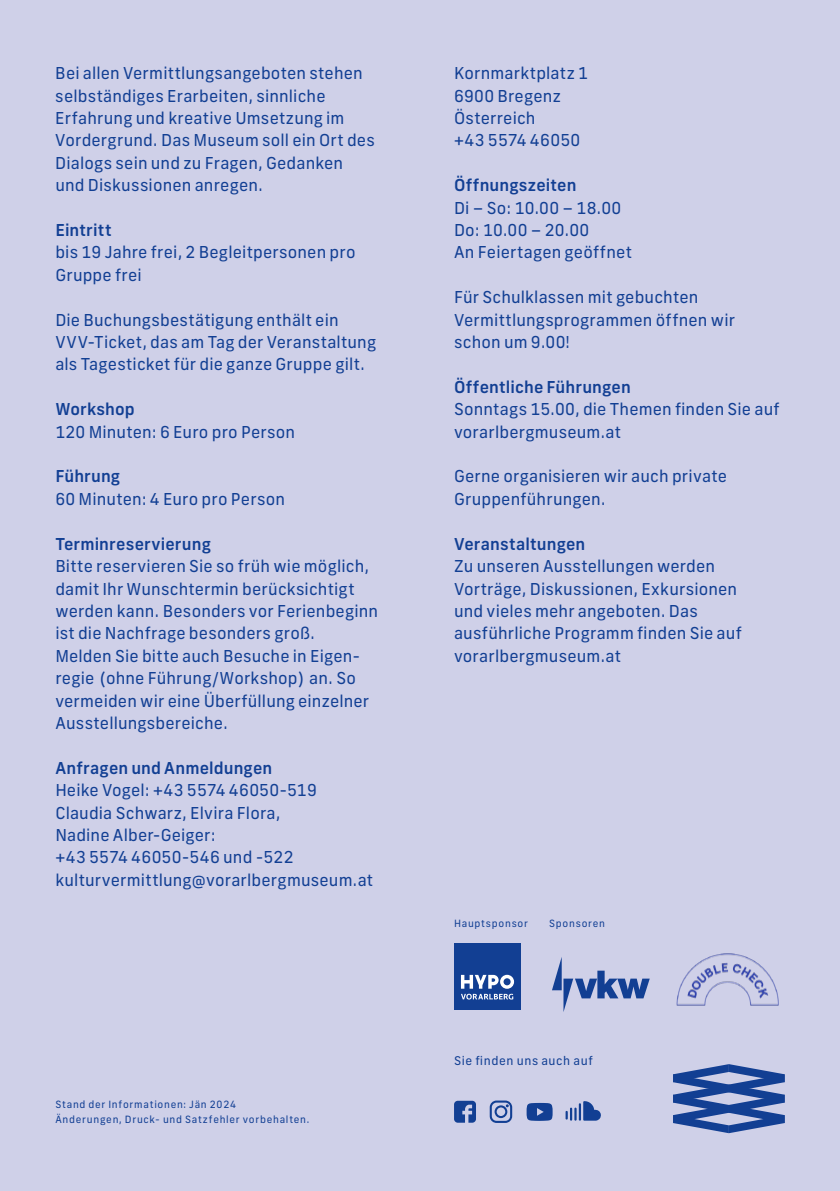
<style>
.page{position:relative;width:840px;height:1191px;background:#fff}
.page>*{position:absolute;margin:0;border:0;box-sizing:border-box;transform-origin:0 0}
.t1{font:16.4px/22.4px "New Frank";letter-spacing:.01em;color:#123f93}
.t2{font:500 16.4px "New Frank";letter-spacing:.005em;color:#123f93}
.t3{font:12px "New Frank";letter-spacing:.05em;color:#123f93}
.t4{font:10px/15px "New Frank";letter-spacing:.07em;color:#123f93}
</style>
<div class="page">
<div style="left:0;top:0;width:839px;height:1191px;background:#cfd0e8"></div>
<svg style="left:454px;top:1100px;width:21px;height:22px"></svg>
<svg style="left:526px;top:1102px;width:26px;height:19px"></svg>
<svg style="left:565px;top:1101px;width:35px;height:20px"></svg>
<svg style="left:489px;top:1100px;width:23px;height:23px"></svg>
<div style="left:454px;top:943px;width:66px;height:66px;background:#123f93"></div>
<svg style="left:461px;top:974px;width:53px;height:25px"></svg>
<img style="left:676px;top:953px;width:103px;height:53px">
<svg style="left:673px;top:1064px;width:111px;height:69px"></svg>
<svg style="left:552px;top:957px;width:97px;height:55px"></svg>
<p class="t1" style="left:55px;top:62px;width:321px">Bei allen Vermittlungsangeboten stehen selbständiges Erarbeiten, sinnliche Erfahrung und kreative Umsetzung im Vordergrund. Das Museum soll ein Ort des Dialogs sein und zu Fragen, Gedanken und Diskussionen anregen.</p>
<p class="t2" style="left:55px;top:220px;width:58px">Eintritt</p>
<p class="t1" style="left:55px;top:241px;width:301px">bis 19 Jahre frei, 2 Begleitpersonen pro<br>Gruppe frei</p>
<p class="t1" style="left:55px;top:308px;width:322px">Die Buchungsbestätigung enthält ein<br>VVV-Ticket, das am Tag der Veranstaltung als Tagesticket für die ganze Gruppe gilt.</p>
<p class="t2" style="left:55px;top:399px;width:81px">Workshop</p>
<p class="t1" style="left:55px;top:420px;width:241px">120 Minuten: 6 Euro pro Person</p>
<p class="t2" style="left:55px;top:466px;width:66px">Führung</p>
<p class="t1" style="left:55px;top:488px;width:231px">60 Minuten: 4 Euro pro Person</p>
<p class="t2" style="left:55px;top:533px;width:157px">Terminreservierung</p>
<p class="t1" style="left:55px;top:555px;width:324px">Bitte reservieren Sie so früh wie möglich, damit Ihr Wunschtermin berücksichtigt werden kann. Besonders vor Ferienbeginn ist die Nachfrage besonders groß.<br>Melden Sie bitte auch Besuche in Eigen&shy;regie (ohne Führung/Workshop) an. So vermeiden wir eine Überfüllung einzelner Ausstellungsbereiche.</p>
<p class="t2" style="left:55px;top:757px;width:218px">Anfragen und Anmeldungen</p>
<p class="t1" style="left:55px;top:779px;width:319px">Heike Vogel: +43 5574 46050-519<br>Claudia Schwarz, Elvira Flora,<br>Nadine Alber-Geiger:<br>+43 5574 46050-546 und -522 kulturvermittlung@vorarlbergmuseum.at</p>
<p class="t4" style="left:55px;top:1096px;width:255px">Stand der Informationen: Jän 2024<br>Änderungen, Druck- und Satzfehler vorbehalten.</p>
<p class="t1" style="left:454px;top:62px;width:135px">Kornmarktplatz 1<br>6900 Bregenz<br>Österreich<br>+43 5574 46050</p>
<p class="t2" style="left:454px;top:175px;width:124px">Öffnungszeiten</p>
<p class="t1" style="left:454px;top:196px;width:179px">Di – So: 10.00 – 18.00<br>Do: 10.00 – 20.00<br>An Feiertagen geöffnet</p>
<p class="t1" style="left:454px;top:286px;width:282px">Für Schulklassen mit gebuchten<br>Vermittlungsprogrammen öffnen wir schon um 9.00!</p>
<p class="t2" style="left:454px;top:376px;width:178px">Öffentliche Führungen</p>
<p class="t1" style="left:454px;top:398px;width:327px">Sonntags 15.00, die Themen finden Sie auf vorarlbergmuseum.at</p>
<p class="t1" style="left:454px;top:465px;width:274px">Gerne organisieren wir auch private<br>Gruppenführungen.</p>
<p class="t2" style="left:454px;top:533px;width:133px">Veranstaltungen</p>
<p class="t1" style="left:454px;top:555px;width:289px">Zu unseren Ausstellungen werden<br>Vorträge, Diskussionen, Exkursionen und vieles mehr angeboten. Das ausführliche Programm finden Sie auf vorarlbergmuseum.at</p>
<p class="t4" style="left:454px;top:915px;width:75px">Hauptsponsor</p>
<p class="t4" style="left:549px;top:915px;width:57px">Sponsoren</p>
<p class="t3" style="left:454px;top:1053px;width:140px">Sie finden uns auch auf</p>
</div>
